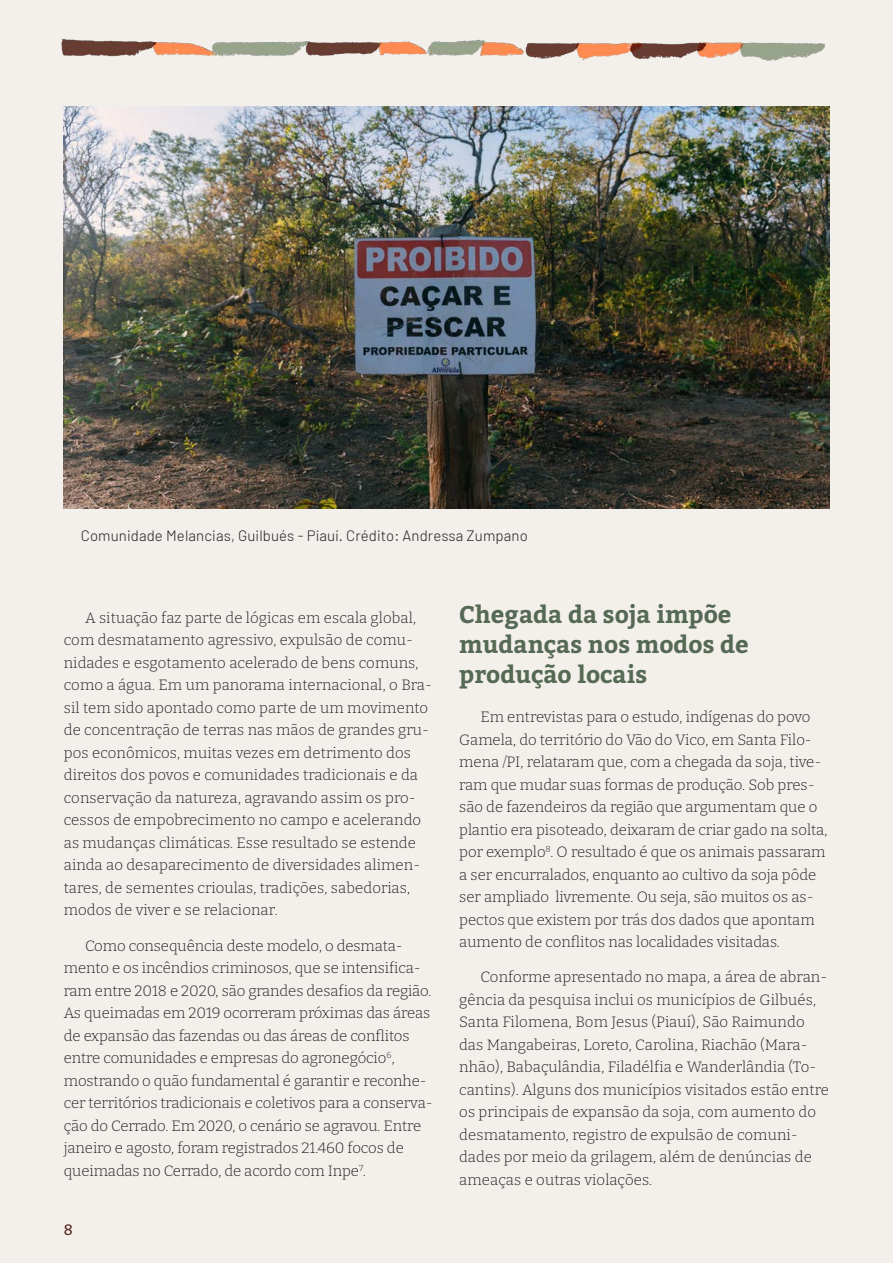
<style>
.page{position:relative;width:893px;height:1263px;background:#f3efeb}
.page>*{position:absolute;margin:0;border:0;box-sizing:border-box;transform-origin:0 0}
.TIT-peso2{font:700 24px/30px "Bitter";color:#556955}
.TXT-corrido{font:300 15px/22.5px "Bitter";color:#231f20}
.Legenda{font:300 15px "Barlow";letter-spacing:.01em;color:#231f20}
.t1{font:500 15px "Bitter";color:#532215}
</style>
<div class="page">
<img style="left:61px;top:38px;width:764px;height:25px">
<img style="left:64px;top:106px;width:765px;height:402px">
<p class="Legenda" style="left:81px;top:526px;width:449px">Comunidade Melancias, Guilbués - Piauí. Crédito: Andressa Zumpano</p>
<p class="TXT-corrido" style="left:64px;top:606px;width:370px;text-indent:21px">A situação faz parte de lógicas em escala global, com desmatamento agressivo, expulsão de comu&shy;nidades e esgotamento acelerado de bens comuns, como a água. Em um panorama internacional, o Bra&shy;sil tem sido apontado como parte de um movimento de concentração de terras nas mãos de grandes gru&shy;pos econômicos, muitas vezes em detrimento dos direitos dos povos e comunidades tradicionais e da conservação da natureza, agravando assim os pro&shy;cessos de empobrecimento no campo e acelerando as mudanças climáticas. Esse resultado se estende ainda ao desaparecimento de diversidades alimen&shy;tares, de sementes crioulas, tradições, sabedorias, modos de viver e se relacionar.</p>
<p class="TXT-corrido" style="left:64px;top:934px;width:370px;text-indent:21px">Como consequência deste modelo, o desmata&shy;mento e os incêndios criminosos, que se intensifica&shy;ram entre 2018 e 2020, são grandes desafios da região.<br>As queimadas em 2019 ocorreram próximas das áreas de expansão das fazendas ou das áreas de conflitos entre comunidades e empresas do agronegócio<sup>6</sup>, mostrando o quão fundamental é garantir e reconhe&shy;cer territórios tradicionais e coletivos para a conserva&shy;ção do Cerrado. Em 2020, o cenário se agravou. Entre janeiro e agosto, foram registrados 21.460 focos de queimadas no Cerrado, de acordo com Inpe<sup>7</sup>.</p>
<p class="t1" style="left:64px;top:1220px;width:11px">8</p>
<p class="TIT-peso2" style="left:459px;top:599px;width:291px">Chegada da soja impõe mudanças nos modos de produção locais</p>
<p class="TXT-corrido" style="left:459px;top:705px;width:370px;text-indent:21px">Em entrevistas para o estudo, indígenas do povo Gamela, do território do Vão do Vico, em Santa Filo&shy;mena /PI, relataram que, com a chegada da soja, tive&shy;ram que mudar suas formas de produção. Sob pres&shy;são de fazendeiros da região que argumentam que o plantio era pisoteado, deixaram de criar gado na solta, por exemplo<sup>8</sup>. O resultado é que os animais passaram a ser encurralados, enquanto ao cultivo da soja pôde ser ampliado livremente. Ou seja, são muitos os as&shy;pectos que existem por trás dos dados que apontam aumento de conflitos nas localidades visitadas.</p>
<p class="TXT-corrido" style="left:459px;top:965px;width:371px;text-indent:21px">Conforme apresentado no mapa, a área de abran&shy;gência da pesquisa inclui os municípios de Gilbués, Santa Filomena, Bom Jesus (Piauí), São Raimundo das Mangabeiras, Loreto, Carolina, Riachão (Mara&shy;nhão), Babaçulândia, Filadélfia e Wanderlândia (To&shy;cantins). Alguns dos municípios visitados estão entre os principais de expansão da soja, com aumento do desmatamento, registro de expulsão de comuni&shy;dades por meio da grilagem, além de denúncias de ameaças e outras violações.</p>
</div>
